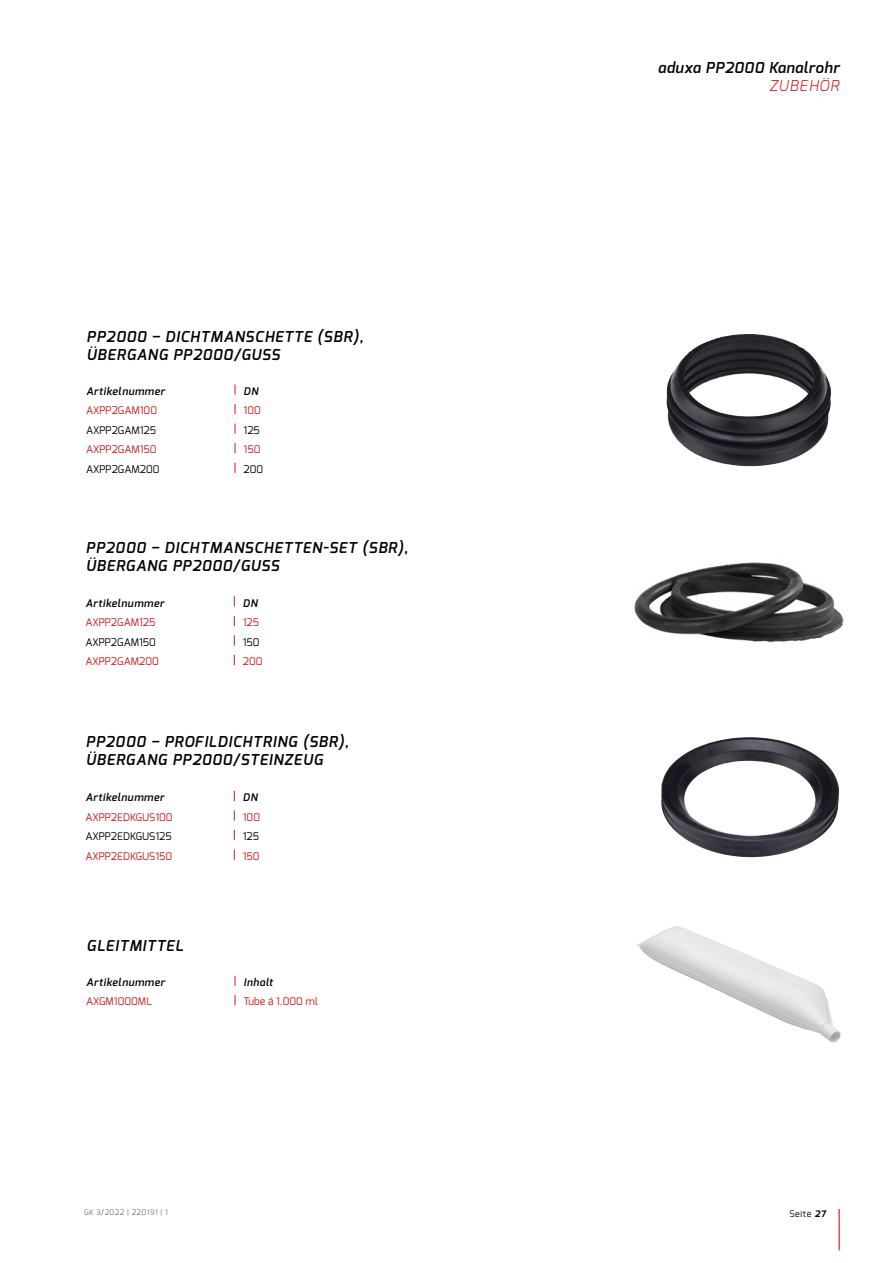
<style>
.page{position:relative;width:893px;height:1263px;background:#fff}
.page>*{position:absolute;margin:0;border:0;box-sizing:border-box;transform-origin:0 0}
.t1{font:italic 600 15px/18px "Exo";letter-spacing:.06em;color:#000}
.t2{font:italic 600 15px "Exo";letter-spacing:.04em;color:#000}
.t3{font:italic 300 15px "Exo";letter-spacing:.06em;color:#cd1719}
.t4{font:10.5px "Exo";color:#cd1719}
.t5{font:italic 600 10.5px "Exo";letter-spacing:.06em;color:#000}
.t6{font:10.5px "Exo";color:#000}
.t7{font:9px "Exo";letter-spacing:.06em;color:#000}
.t8{font:7.5px "Exo";letter-spacing:.06em;color:#717274}
.s1{font-weight:700;font-style:italic}
</style>
<div class="page">
<hr style="left:838px;top:1209px;width:2px;height:41px;background:#cd1719">
<img style="left:666px;top:334px;width:87px;height:124px">
<img style="left:634px;top:562px;width:210px;height:81px">
<img style="left:661px;top:737px;width:90px;height:116px">
<img style="left:636px;top:926px;width:175px;height:104px">
<p class="t1" style="left:87px;top:327px;width:278px">PP2000 – DICHTMANSCHETTE (SBR),<br>ÜBERGANG PP2000/GUSS</p>
<p class="t5" style="left:86px;top:384px;width:80px">Artikelnummer</p>
<p class="t5" style="left:244px;top:384px;width:16px">DN</p>
<p class="t4" style="left:86px;top:404px;width:72px">AXPP2GAM100</p>
<p class="t4" style="left:244px;top:404px;width:19px">100</p>
<p class="t6" style="left:86px;top:423px;width:72px">AXPP2GAM125</p>
<p class="t6" style="left:244px;top:423px;width:18px">125</p>
<p class="t4" style="left:86px;top:443px;width:72px">AXPP2GAM150</p>
<p class="t4" style="left:244px;top:443px;width:18px">150</p>
<p class="t6" style="left:86px;top:462px;width:75px">AXPP2GAM200</p>
<p class="t6" style="left:244px;top:462px;width:21px">200</p>
<p class="t1" style="left:86px;top:538px;width:324px">PP2000 – DICHTMANSCHETTEN-SET (SBR),<br>ÜBERGANG PP2000/GUSS</p>
<p class="t5" style="left:85px;top:596px;width:80px">Artikelnummer</p>
<p class="t5" style="left:243px;top:596px;width:16px">DN</p>
<p class="t4" style="left:85px;top:616px;width:72px">AXPP2GAM125</p>
<p class="t4" style="left:243px;top:616px;width:18px">125</p>
<p class="t6" style="left:85px;top:635px;width:72px">AXPP2GAM150</p>
<p class="t6" style="left:243px;top:635px;width:18px">150</p>
<p class="t4" style="left:85px;top:655px;width:75px">AXPP2GAM200</p>
<p class="t4" style="left:243px;top:655px;width:21px">200</p>
<p class="t1" style="left:86px;top:733px;width:264px">PP2000 – PROFILDICHTRING (SBR),<br>ÜBERGANG PP2000/STEINZEUG</p>
<p class="t5" style="left:85px;top:791px;width:80px">Artikelnummer</p>
<p class="t5" style="left:243px;top:791px;width:16px">DN</p>
<p class="t4" style="left:85px;top:810px;width:89px">AXPP2EDKGUS100</p>
<p class="t4" style="left:243px;top:810px;width:19px">100</p>
<p class="t6" style="left:85px;top:830px;width:88px">AXPP2EDKGUS125</p>
<p class="t6" style="left:243px;top:830px;width:18px">125</p>
<p class="t4" style="left:85px;top:849px;width:88px">AXPP2EDKGUS150</p>
<p class="t4" style="left:243px;top:849px;width:18px">150</p>
<p class="t1" style="left:87px;top:936px;width:98px">GLEITMITTEL</p>
<p class="t5" style="left:86px;top:975px;width:80px">Artikelnummer</p>
<p class="t5" style="left:244px;top:975px;width:31px">Inhalt</p>
<p class="t4" style="left:86px;top:995px;width:68px">AXGM1000ML</p>
<p class="t4" style="left:244px;top:995px;width:76px">Tube á 1.000 ml</p>
<p class="t2" style="left:658px;top:58px;width:183px">aduxa PP2000 Kanalrohr</p>
<p class="t3" style="left:770px;top:76px;width:71px">ZUBEHÖR</p>
<p class="t8" style="left:84px;top:1208px;width:42px">GK 3/2022</p>
<p class="t8" style="left:137px;top:1208px;width:33px">20191 | 1</p>
<p class="t8" style="left:86px;top:1208px;width:85px">PB 8/2021 | 210526 | 1</p>
<p class="t7" style="left:790px;top:1208px;width:23px">Seite</p>
<p class="t7" style="left:798px;top:1208px;width:36px">Seite<span class="s1">2715</span></p>
</div>
